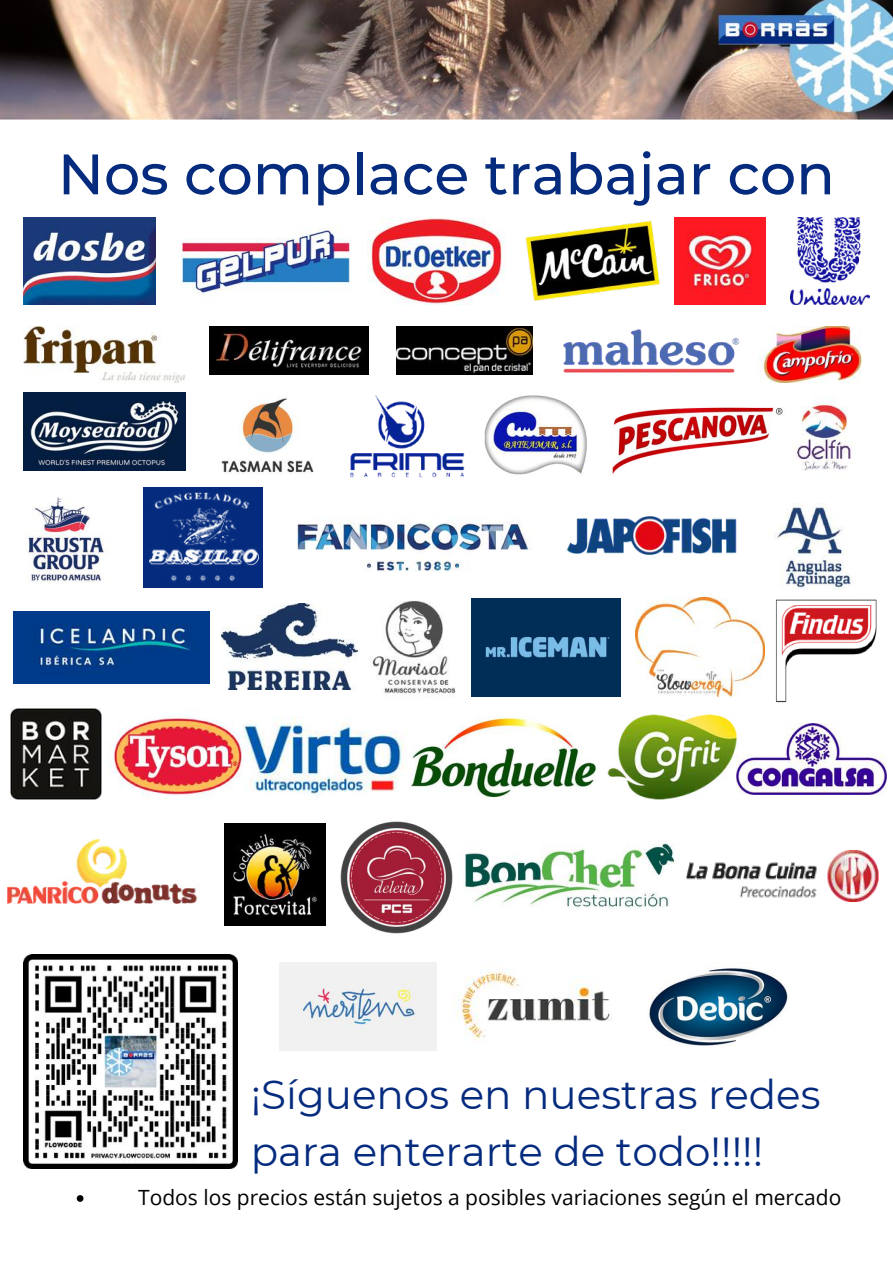
<style>
.page{position:relative;width:893px;height:1264px;background:#fff}
.page>*{position:absolute;margin:0;border:0;box-sizing:border-box;transform-origin:0 0}
.t1{font:500 57px "Montserrat";color:#052b7e}
.t2{font:40.5px/56.2px "Montserrat";color:#052b7e}
.t3{font:21px "Open Sans";color:#000}
</style>
<div class="page">
<img style="left:0;top:0;width:892px;height:119px">
<img style="left:24px;top:218px;width:131px;height:86px">
<img style="left:181px;top:228px;width:170px;height:67px">
<img style="left:368px;top:218px;width:137px;height:86px">
<img style="left:525px;top:220px;width:135px;height:81px">
<img style="left:674px;top:218px;width:91px;height:86px">
<img style="left:790px;top:218px;width:79px;height:86px">
<img style="left:24px;top:326px;width:161px;height:56px">
<img style="left:209px;top:326px;width:160px;height:48px">
<img style="left:396px;top:326px;width:136px;height:48px">
<img style="left:563px;top:329px;width:177px;height:44px">
<img style="left:759px;top:326px;width:103px;height:56px">
<img style="left:24px;top:393px;width:161px;height:77px">
<img style="left:221px;top:398px;width:93px;height:76px">
<img style="left:350px;top:394px;width:115px;height:83px">
<img style="left:484px;top:395px;width:103px;height:80px">
<img style="left:612px;top:407px;width:171px;height:67px">
<img style="left:794px;top:400px;width:59px;height:71px">
<img style="left:27px;top:497px;width:78px;height:86px">
<div style="left:143px;top:487px;width:120px;height:100px;background:#052b7e"></div>
<img style="left:150px;top:492px;width:108px;height:90px">
<img style="left:296px;top:521px;width:233px;height:51px">
<img style="left:566px;top:516px;width:171px;height:39px">
<img style="left:775px;top:503px;width:79px;height:86px">
<img style="left:14px;top:611px;width:195px;height:72px">
<img style="left:221px;top:604px;width:136px;height:85px">
<img style="left:370px;top:600px;width:86px;height:94px">
<img style="left:471px;top:598px;width:149px;height:99px">
<img style="left:635px;top:597px;width:129px;height:99px">
<img style="left:775px;top:599px;width:102px;height:104px">
<img style="left:11px;top:708px;width:91px;height:91px">
<img style="left:107px;top:714px;width:136px;height:85px">
<img style="left:243px;top:716px;width:163px;height:81px">
<img style="left:411px;top:716px;width:186px;height:82px">
<img style="left:740px;top:723px;width:146px;height:71px">
<img style="left:607px;top:715px;width:133px;height:84px">
<img style="left:7px;top:839px;width:192px;height:64px">
<img style="left:224px;top:824px;width:101px;height:101px">
<img style="left:340px;top:821px;width:113px;height:113px">
<img style="left:686px;top:850px;width:192px;height:51px">
<img style="left:464px;top:843px;width:211px;height:65px">
<img style="left:24px;top:954px;width:213px;height:214px">
<img style="left:279px;top:962px;width:157px;height:88px">
<img style="left:453px;top:971px;width:158px;height:69px">
<img style="left:647px;top:968px;width:142px;height:78px">
<svg style="left:77px;top:1195px;width:6px;height:6px"></svg>
<h1 class="t1" style="left:58px;top:139px;width:778px">Nos complace trabajar con</h1>
<h2 class="t2" style="left:251px;top:1066px;width:571px">¡Síguenos en nuestras redes para enterarte de todo!!!!!</h2>
<p class="t3" style="left:138px;top:1182px;width:704px">Todos los precios están sujetos a posibles variaciones según el mercado</p>
</div>
